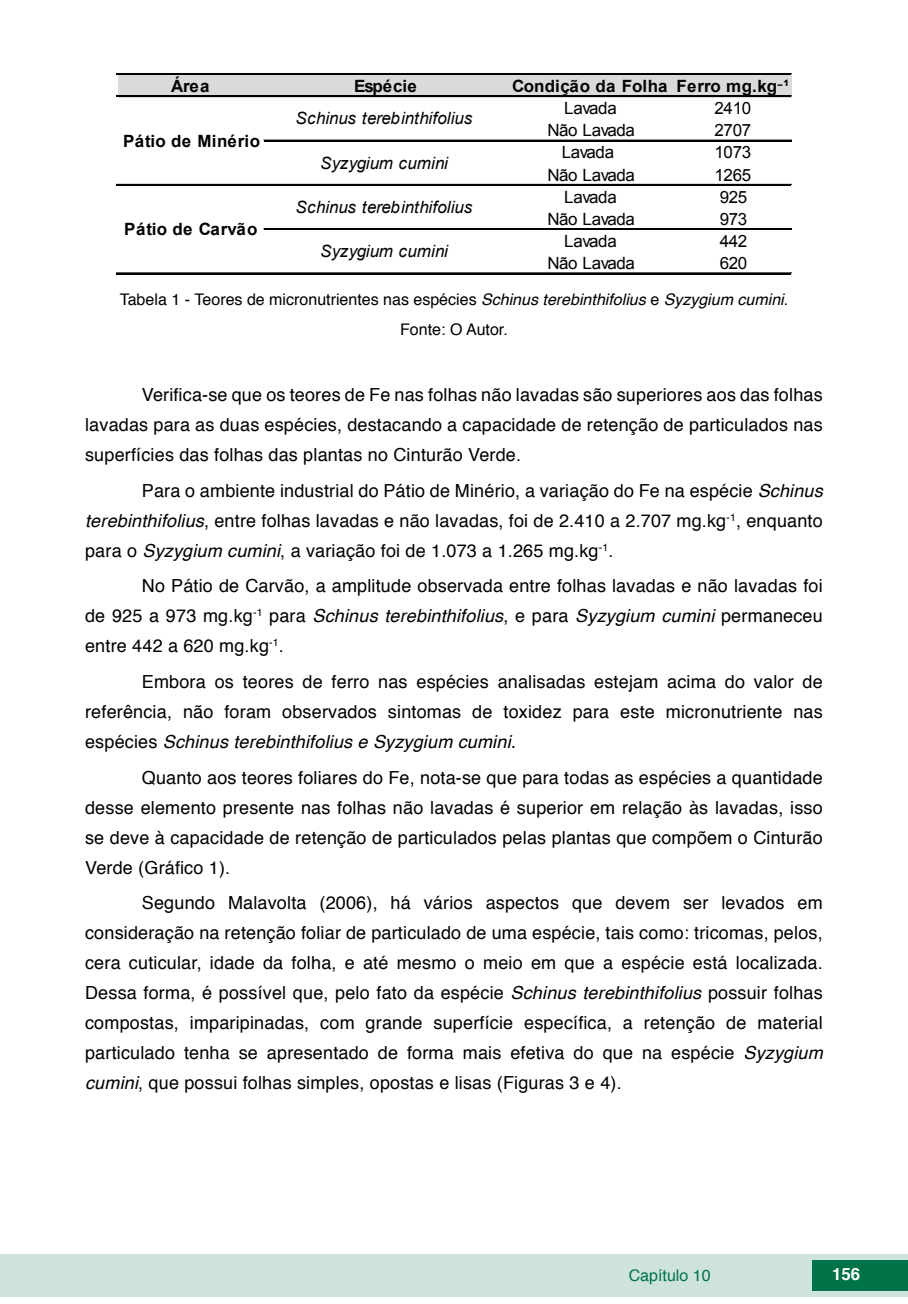
<style>
.page{position:relative;width:908px;height:1304px;background:#fff}
.page>*{position:absolute;margin:0;border:0;box-sizing:border-box;transform-origin:0 0}
.t1{font:18px/30px "Helvetica";letter-spacing:.01em;color:#000;text-align:justify}
.t2{font:17px "Arial";letter-spacing:-.02em;color:#020203}
.t3{font:italic 17px "Arial";letter-spacing:.01em;color:#020203}
.t4{font:700 17px/22px "Arial";letter-spacing:.005em;color:#020203}
.t5{font:700 17px "Arial";letter-spacing:.025em;color:#020203}
.t6{font:700 16.8px "Helvetica";color:#fff}
.t7{font:16px/30.6px "Helvetica";color:#000;text-align:center}
.t8{font:16px "Helvetica";color:#007247}
.s1{font-family:"Calibri"}
.s2{font-weight:400}
.s3{font-style:italic}
</style>
<div class="page">
<div style="left:0;top:1254px;width:906px;height:43px;background:#cde3db"></div>
<div style="left:812px;top:1261px;width:95px;height:30px;background:#007247"></div>
<div style="left:118px;top:75px;width:673px;height:22px;background:#dadada"></div>
<hr style="left:116px;top:73px;width:675px;height:1px;background:#020203">
<hr style="left:116px;top:74px;width:675px;height:1px;background:#020203">
<hr style="left:116px;top:95px;width:675px;height:1px;background:#020203">
<hr style="left:116px;top:96px;width:675px;height:1px;background:#020203">
<hr style="left:264px;top:140px;width:527px;height:1px;background:#020203">
<hr style="left:116px;top:184px;width:675px;height:2px;background:#020203">
<hr style="left:264px;top:228px;width:527px;height:1px;background:#020203">
<hr style="left:264px;top:229px;width:527px;height:1px;background:#020203">
<hr style="left:116px;top:273px;width:675px;height:1px;background:#020203">
<p class="t4" style="left:171px;top:76px;width:40px">Área</p>
<p class="t4" style="left:354px;top:76px;width:64px">Espécie</p>
<p class="t4" style="left:564px;top:76px;width:226px;text-indent:-52px">Condição da Folha Ferro mg.kg<span class="s1">⁻</span>¹<br><span class="s2">Lavada</span></p>
<p class="t2" style="left:714px;top:97px;width:38px">2410</p>
<p class="t3" style="left:295px;top:107px;width:178px">Schinus terebinthifolius</p>
<p class="t3" style="left:320px;top:152px;width:129px">Syzygium cumini</p>
<p class="t3" style="left:295px;top:196px;width:178px">Schinus terebinthifolius</p>
<p class="t3" style="left:320px;top:240px;width:129px">Syzygium cumini</p>
<p class="t7" style="left:120px;top:284px;width:669px">Tabela 1 - Teores de micronutrientes nas espécies <span class="s3">Schinus terebinthifolius</span> e <span class="s3">Syzygium cumini</span>.<br>Fonte: O Autor.</p>
<p class="t2" style="left:547px;top:119px;width:89px">Não Lavada</p>
<p class="t2" style="left:714px;top:119px;width:38px">2707</p>
<p class="t2" style="left:561px;top:141px;width:54px">Lavada</p>
<p class="t2" style="left:714px;top:141px;width:38px">1073</p>
<p class="t2" style="left:547px;top:163px;width:89px">Não Lavada</p>
<p class="t2" style="left:714px;top:163px;width:38px">1265</p>
<p class="t2" style="left:564px;top:186px;width:54px">Lavada</p>
<p class="t2" style="left:719px;top:186px;width:29px">925</p>
<p class="t2" style="left:547px;top:208px;width:89px">Não Lavada</p>
<p class="t2" style="left:719px;top:208px;width:29px">973</p>
<p class="t2" style="left:564px;top:230px;width:54px">Lavada</p>
<p class="t2" style="left:719px;top:230px;width:29px">442</p>
<p class="t2" style="left:547px;top:252px;width:89px">Não Lavada</p>
<p class="t2" style="left:719px;top:252px;width:29px">620</p>
<p class="t5" style="left:123px;top:130px;width:138px">Pátio de Minério</p>
<p class="t4" style="left:124px;top:219px;width:134px">Pátio de Carvão</p>
<p class="t1" style="left:85px;top:380px;width:738px;text-indent:57px">Verifica-se que os teores de Fe nas folhas não lavadas são superiores aos das folhas lavadas para as duas espécies, destacando a capacidade de retenção de particulados nas superfícies das folhas das plantas no Cinturão Verde.</p>
<p class="t1" style="left:85px;top:476px;width:738px;text-indent:57px">Para o ambiente industrial do Pátio de Minério, a variação do Fe na espécie <span class="s3">Schinus terebinthifolius</span>, entre folhas lavadas e não lavadas, foi de 2.410 a 2.707 mg.kg<sup>-1</sup>, enquanto para o <span class="s3">Syzygium cumini</span>, a variação foi de 1.073 a 1.265 mg.kg<sup>-1</sup>.</p>
<p class="t1" style="left:85px;top:571px;width:738px;text-indent:57px">No Pátio de Carvão, a amplitude observada entre folhas lavadas e não lavadas foi de 925 a 973 mg.kg<sup>-1</sup> para <span class="s3">Schinus terebinthifolius</span>, e para <span class="s3">Syzygium cumini</span> permaneceu entre 442 a 620 mg.kg<sup>-1</sup>.</p>
<p class="t1" style="left:85px;top:667px;width:738px;text-indent:57px">Embora os teores de ferro nas espécies analisadas estejam acima do valor de referência, não foram observados sintomas de toxidez para este micronutriente nas espécies <span class="s3">Schinus terebinthifolius e Syzygium cumini.</span></p>
<p class="t1" style="left:85px;top:763px;width:738px;text-indent:57px">Quanto aos teores foliares do Fe, nota-se que para todas as espécies a quantidade desse elemento presente nas folhas não lavadas é superior em relação às lavadas, isso se deve à capacidade de retenção de particulados pelas plantas que compõem o Cinturão Verde (Gráfico 1).</p>
<p class="t1" style="left:85px;top:889px;width:738px;text-indent:57px">Segundo Malavolta (2006), há vários aspectos que devem ser levados em consideração na retenção foliar de particulado de uma espécie, tais como: tricomas, pelos, cera cuticular, idade da folha, e até mesmo o meio em que a espécie está localizada.<br>Dessa forma, é possível que, pelo fato da espécie <span class="s3">Schinus terebinthifolius</span> possuir folhas compostas, imparipinadas, com grande superfície específica, a retenção de material particulado tenha se apresentado de forma mais efetiva do que na espécie <span class="s3">Syzygium cumini</span>, que possui folhas simples, opostas e lisas (Figuras 3 e 4).</p>
<p class="t8" style="left:628px;top:1263px;width:83px">Capítulo 10</p>
<p class="t6" style="left:831px;top:1261px;width:30px">156</p>
</div>
